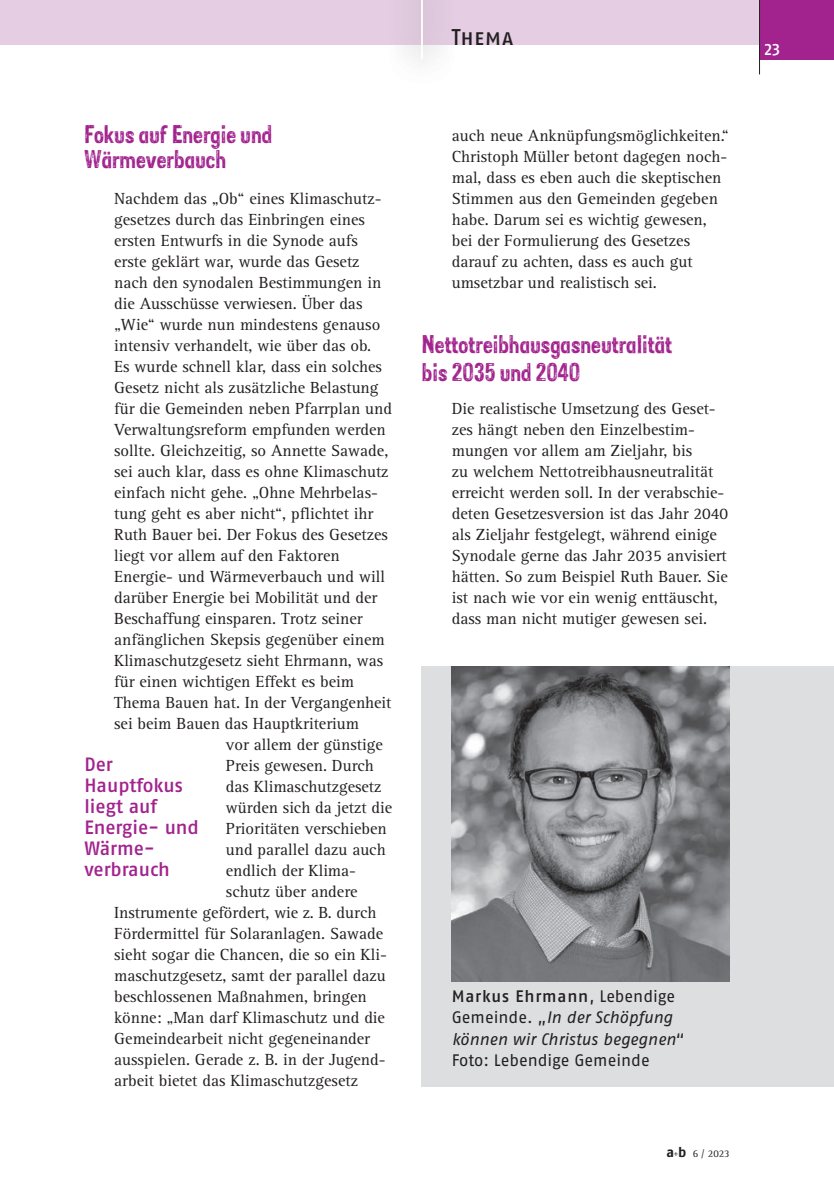
<style>
.page{position:relative;width:834px;height:1181px;background:#fff}
.page>*{position:absolute;margin:0;border:0;box-sizing:border-box;transform-origin:0 0}
.Kolumnenthema{font:500 condensed 22.75px "Fago OT";letter-spacing:.045em;color:#231f20}
._09_Amtl_kl_zwüb{font:21px/24.5px "Sans Culottes";color:#a2238e}
._12_Einschub{font:500 19.25px/21px "Fago OT";color:#a2238e}
._01_copy{font:16.62px/21px "Rotis Serif Pro";color:#231f20}
.Bildleg{font:italic 16.62px/21px "Fago OT";letter-spacing:-.005em;color:#231f20}
.Bildleg-2{font:16.62px "Fago OT";color:#231f20}
.t1{font:500 16.62px "Fago OT";color:#fff}
.t2{font:10.5px "Rotis Serif Pro";color:#231f20}
.s1{font-weight:500;font-style:normal}
.s2{font-style:normal}
.s3{font-family:"Fago OT";font-weight:700;font-size:14px}
</style>
<div class="page">
<div style="left:759px;top:0;width:74px;height:60px;background:#a2238e"></div>
<div style="left:422px;top:666px;width:411px;height:420px;background:#dddee0"></div>
<img style="left:451px;top:666px;width:278px;height:315px">
<div style="left:422px;top:0;width:337px;height:45px;background:#e5cee3"></div>
<div style="left:0;top:0;width:421px;height:45px;background:#e5cee3"></div>
<svg style="left:406px;top:45px;width:32px;height:16px"></svg>
<hr style="left:421px;top:0;width:2px;height:60px;background:#fff">
<hr style="left:759px;top:0;width:1px;height:74px;background:#231f20">
<p class="Kolumnenthema" style="left:451px;top:23px;width:63px">Thema</p>
<p class="_09_Amtl_kl_zwüb" style="left:84px;top:122px;width:189px">Fokus auf Energie und<br>Wärmeverbauch</p>
<p class="_01_copy" style="left:114px;top:188px;width:269px">Nachdem das „Ob“ eines Klimaschutz-</p>
<p class="_01_copy" style="left:114px;top:209px;width:252px">gesetzes durch das Einbringen eines</p>
<p class="_01_copy" style="left:114px;top:230px;width:245px">ersten Entwurfs in die Synode aufs</p>
<p class="_01_copy" style="left:114px;top:251px;width:247px">erste geklärt war, wurde das Gesetz</p>
<p class="_01_copy" style="left:114px;top:272px;width:268px">nach den synodalen Bestimmungen in</p>
<p class="_01_copy" style="left:114px;top:293px;width:250px">die Ausschüsse verwiesen. Über das</p>
<p class="_01_copy" style="left:114px;top:314px;width:267px">„Wie“ wurde nun mindestens genauso</p>
<p class="_01_copy" style="left:114px;top:335px;width:258px">intensiv verhandelt, wie über das ob.</p>
<p class="_01_copy" style="left:114px;top:356px;width:269px">Es wurde schnell klar, dass ein solches</p>
<p class="_01_copy" style="left:114px;top:377px;width:266px">Gesetz nicht als zusätzliche Belastung</p>
<p class="_01_copy" style="left:114px;top:398px;width:279px">für die Gemeinden neben Pfarrplan und</p>
<p class="_01_copy" style="left:114px;top:419px;width:273px">Verwaltungsreform empfunden werden</p>
<p class="_01_copy" style="left:114px;top:440px;width:275px">sollte. Gleichzeitig, so Annette Sawade,</p>
<p class="_01_copy" style="left:114px;top:461px;width:276px">sei auch klar, dass es ohne Klimaschutz</p>
<p class="_01_copy" style="left:114px;top:482px;width:265px">einfach nicht gehe. „Ohne Mehrbelas-</p>
<p class="_01_copy" style="left:114px;top:503px;width:260px">tung geht es aber nicht“, pflichtet ihr</p>
<p class="_01_copy" style="left:114px;top:524px;width:275px">Ruth Bauer bei. Der Fokus des Gesetzes</p>
<p class="_01_copy" style="left:114px;top:545px;width:227px">liegt vor allem auf den Faktoren</p>
<p class="_01_copy" style="left:114px;top:566px;width:272px">Energie- und Wärmeverbauch und will</p>
<p class="_01_copy" style="left:114px;top:587px;width:264px">darüber Energie bei Mobilität und der</p>
<p class="_01_copy" style="left:114px;top:608px;width:250px">Beschaffung einsparen. Trotz seiner</p>
<p class="_01_copy" style="left:114px;top:629px;width:272px">anfänglichen Skepsis gegenüber einem</p>
<p class="_01_copy" style="left:114px;top:650px;width:271px">Klimaschutzgesetz sieht Ehrmann, was</p>
<p class="_01_copy" style="left:114px;top:671px;width:241px">für einen wichtigen Effekt es beim</p>
<p class="_01_copy" style="left:114px;top:692px;width:279px">Thema Bauen hat. In der Vergangenheit</p>
<p class="_01_copy" style="left:114px;top:713px;width:246px">sei beim Bauen das Hauptkriterium</p>
<p class="_01_copy" style="left:226px;top:734px;width:158px">vor allem der günstige</p>
<p class="_01_copy" style="left:226px;top:755px;width:149px">Preis gewesen. Durch</p>
<p class="_01_copy" style="left:226px;top:776px;width:157px">das Klimaschutzgesetz</p>
<p class="_01_copy" style="left:226px;top:797px;width:168px">würden sich da jetzt die</p>
<p class="_01_copy" style="left:226px;top:818px;width:162px">Prioritäten verschieben</p>
<p class="_01_copy" style="left:226px;top:839px;width:161px">und parallel dazu auch</p>
<p class="_01_copy" style="left:226px;top:860px;width:132px">endlich der Klima-</p>
<p class="_01_copy" style="left:226px;top:881px;width:133px">schutz über andere</p>
<p class="_01_copy" style="left:114px;top:902px;width:264px">Instrumente gefördert, wie z. B. durch</p>
<p class="_01_copy" style="left:114px;top:923px;width:270px">Fördermittel für Solaranlagen. Sawade</p>
<p class="_01_copy" style="left:114px;top:944px;width:274px">sieht sogar die Chancen, die so ein Kli-</p>
<p class="_01_copy" style="left:114px;top:965px;width:273px">maschutzgesetz, samt der parallel dazu</p>
<p class="_01_copy" style="left:114px;top:986px;width:254px">beschlossenen Maßnahmen, bringen</p>
<p class="_01_copy" style="left:114px;top:1007px;width:272px">könne: „Man darf Klimaschutz und die</p>
<p class="_01_copy" style="left:114px;top:1028px;width:257px">Gemeindearbeit nicht gegeneinander</p>
<p class="_01_copy" style="left:114px;top:1049px;width:273px">ausspielen. Gerade z. B. in der Jugend-</p>
<p class="_01_copy" style="left:114px;top:1070px;width:245px">arbeit bietet das Klimaschutzgesetz</p>
<p class="_12_Einschub" style="left:84px;top:754px;width:30px">Der</p>
<p class="_12_Einschub" style="left:84px;top:775px;width:116px">Hauptfokus liegt auf<br>Energie- und<br>Wärme&shy;verbrauch</p>
<p class="_01_copy" style="left:451px;top:125px;width:279px">auch neue Anknüpfungsmöglichkeiten.“ Christoph Müller betont dagegen noch&shy;mal, dass es eben auch die skeptischen Stimmen aus den Gemeinden gegeben habe. Darum sei es wichtig gewesen, bei der Formulierung des Gesetzes darauf zu achten, dass es auch gut umsetzbar und realistisch sei.</p>
<p class="_09_Amtl_kl_zwüb" style="left:422px;top:330px;width:251px;line-height:28px">Nettotreibhausgasneutralität bis 2035 und 2040</p>
<p class="_01_copy" style="left:451px;top:398px;width:278px">Die realistische Umsetzung des Geset&shy;zes hängt neben den Einzelbestim&shy;mungen vor allem am Zieljahr, bis<br>zu welchem Nettotreibhausneutralität erreicht werden soll. In der verabschie&shy;deten Gesetzesversion ist das Jahr 2040 als Zieljahr festgelegt, während einige Synodale gerne das Jahr 2035 anvisiert hätten. So zum Beispiel Ruth Bauer. Sie ist nach wie vor ein wenig enttäuscht, dass man nicht mutiger gewesen sei.</p>
<p class="Bildleg" style="left:451px;top:986px;width:234px"><span class="s1">Markus Ehrmann</span><span class="s2">, Lebendige<br>Gemeinde. „</span>In der Schöpfung können wir Christus begegnen<span class="s2">“</span></p>
<p class="Bildleg-2" style="left:451px;top:1049px;width:199px">Foto: Lebendige Gemeinde</p>
<p class="t2" style="left:666px;top:1147px;width:65px"><span class="s3">a</span><sup>+</sup><span class="s3">b</span> 6 / 2023</p>
<p class="t1" style="left:764px;top:39px;width:17px">23</p>
</div>
